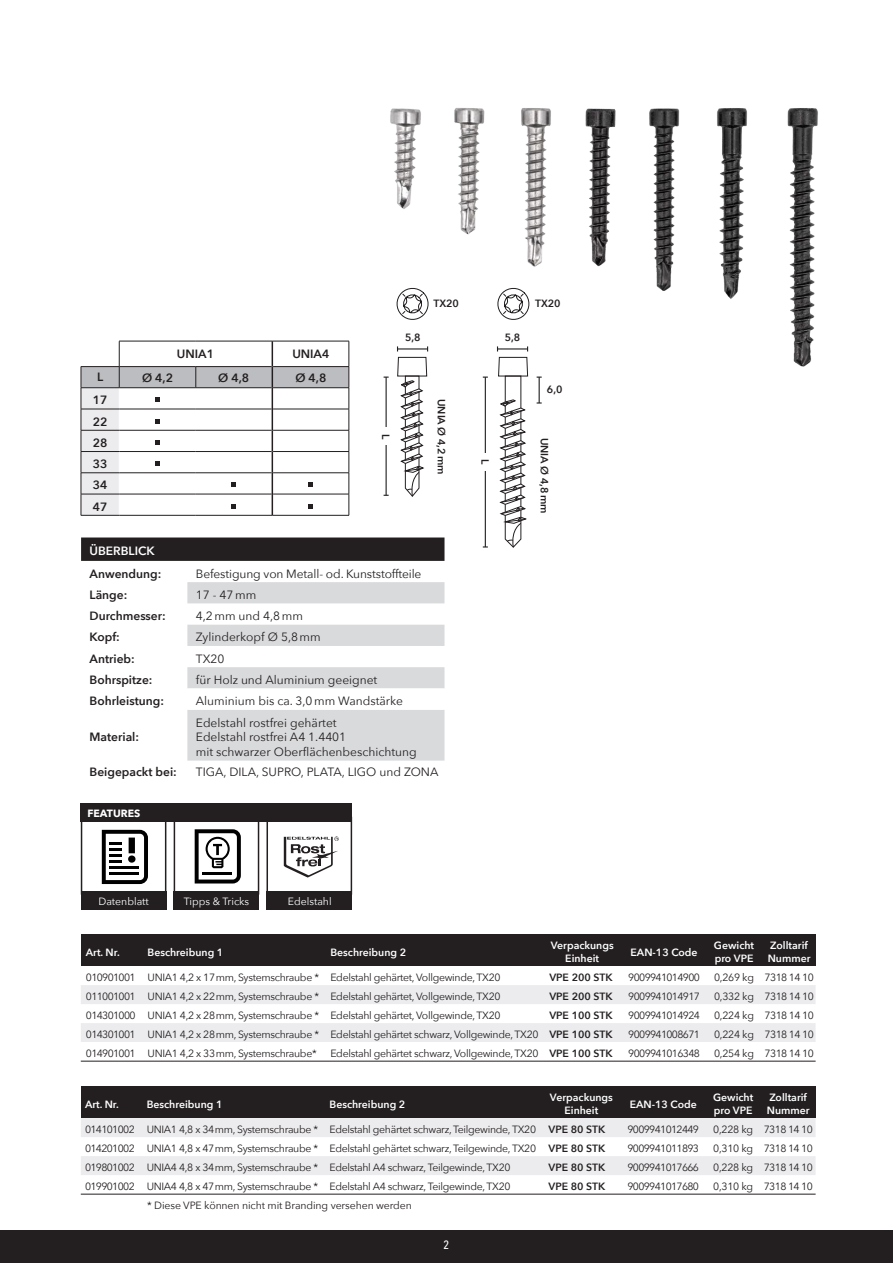
<style>
.page{position:relative;width:893px;height:1263px;background:#fff}
.page>*{position:absolute;margin:0;border:0;box-sizing:border-box;transform-origin:0 0}
.t1{font:12px/14.4px "Avenir Next";color:#231f20}
.t2{font:600 12px/21.3px "Avenir Next";color:#231f20;text-align:justify}
.t3{font:600 12px "Avenir Next";color:#fff}
.t4{font:500 12px "Avenir Next Condensed";color:#fff}
.t5{font:10.5px "Avenir Next";letter-spacing:-.03em;color:#231f20}
.t6{font:600 10.5px/12.6px "Avenir Next";color:#fff}
.t7{font:10.5px "Avenir Next";letter-spacing:-.05em;color:#231f20}
.t8{font:10.5px "Avenir Next";letter-spacing:-.06em;color:#231f20}
.t9{font:600 10.5px "Avenir Next";color:#231f20}
.t10{font:10.5px "Avenir Next";letter-spacing:-.01em;color:#231f20}
.t11{font:10.5px "Avenir Next";color:#fff}
.t12{font:700 10.5px "Avenir Next";color:#fff}
.s1{font-weight:600}
</style>
<div class="page">
<hr style="left:386px;top:377px;width:1px;height:118px;background:#231f20">
<img style="left:383px;top:108px;width:435px;height:301px">
<hr style="left:485px;top:377px;width:1px;height:170px;background:#231f20">
<svg style="left:537px;top:377px;width:5px;height:27px"></svg>
<hr style="left:397px;top:348px;width:31px;height:1px;background:#231f20">
<hr style="left:497px;top:348px;width:31px;height:1px;background:#231f20">
<svg style="left:496px;top:287px;width:35px;height:34px"></svg>
<svg style="left:395px;top:287px;width:35px;height:34px"></svg>
<div style="left:375px;top:427px;width:18px;height:18px;background:#fff"></div>
<div style="left:474px;top:453px;width:18px;height:17px;background:#fff"></div>
<svg style="left:498px;top:357px;width:30px;height:191px"></svg>
<svg style="left:397px;top:357px;width:30px;height:140px"></svg>
<hr style="left:81px;top:515px;width:38px;height:1px;background:#231f20">
<hr style="left:119px;top:515px;width:77px;height:1px;background:#231f20">
<hr style="left:196px;top:515px;width:76px;height:1px;background:#231f20">
<hr style="left:272px;top:515px;width:77px;height:1px;background:#231f20">
<svg style="left:81px;top:341px;width:269px;height:174px"></svg>
<div style="left:81px;top:934px;width:735px;height:32px;background:#231f20"></div>
<svg style="left:81px;top:985px;width:735px;height:57px"></svg>
<hr style="left:81px;top:1061px;width:735px;height:1px;background:#231f20">
<div style="left:81px;top:1086px;width:735px;height:32px;background:#231f20"></div>
<svg style="left:81px;top:1118px;width:735px;height:57px"></svg>
<hr style="left:81px;top:1194px;width:735px;height:1px;background:#231f20">
<svg style="left:81px;top:537px;width:363px;height:24px;background:#282425"></svg>
<svg style="left:187px;top:582px;width:257px;height:106px;fill:#d9dadc"></svg>
<div style="left:187px;top:710px;width:257px;height:51px;background:#d9dadc"></div>
<div style="left:266px;top:817px;width:86px;height:78px;border:2px solid #231f20"></div>
<div style="left:81px;top:817px;width:85px;height:78px;border:2px solid #231f20"></div>
<svg style="left:102px;top:830px;width:46px;height:54px"></svg>
<div style="left:81px;top:892px;width:85px;height:18px;background:#231f20"></div>
<div style="left:81px;top:803px;width:271px;height:18px;background:#231f20"></div>
<svg style="left:284px;top:836px;width:55px;height:41px"></svg>
<div style="left:266px;top:892px;width:86px;height:18px;background:#231f20"></div>
<div style="left:174px;top:817px;width:85px;height:78px;border:2px solid #231f20"></div>
<svg style="left:195px;top:829px;width:46px;height:54px"></svg>
<div style="left:174px;top:892px;width:85px;height:18px;background:#231f20"></div>
<div style="left:0;top:1230px;width:893px;height:33px;background:#231f20"></div>
<p class="t2" style="left:177px;top:343px;width:39px">UNIA1</p>
<p class="t2" style="left:292px;top:343px;width:39px">UNIA4</p>
<p class="t9" style="left:405px;top:328px;width:17px">5,8</p>
<p class="t2" style="left:97px;top:366px;width:8px">L</p>
<p class="t2" style="left:142px;top:367px;width:32px">Ø 4,2</p>
<p class="t2" style="left:218px;top:367px;width:32px">Ø 4,8</p>
<p class="t2" style="left:295px;top:367px;width:32px">Ø 4,8</p>
<p class="t2" style="left:93px;top:389px;width:16px">17<br>22<br>28<br>33<br>34<br>47</p>
<p class="t3" style="left:90px;top:541px;width:67px">ÜBERBLICK</p>
<p class="t2" style="left:90px;top:562px;width:73px">Anwendung:</p>
<p class="t1" style="left:196px;top:566px;width:227px">Befestigung von Metall- od. Kunststoffteile</p>
<p class="t2" style="left:90px;top:584px;width:39px">Länge:</p>
<p class="t1" style="left:196px;top:587px;width:62px">17 - 47mm</p>
<p class="t2" style="left:90px;top:605px;width:78px">Durchmesser:</p>
<p class="t1" style="left:196px;top:608px;width:109px">4,2mm und 4,8mm</p>
<p class="t2" style="left:90px;top:626px;width:32px">Kopf:</p>
<p class="t1" style="left:196px;top:629px;width:126px">Zylinderkopf Ø 5,8mm</p>
<p class="t2" style="left:90px;top:647px;width:47px">Antrieb:</p>
<p class="t1" style="left:196px;top:651px;width:30px">TX20</p>
<p class="t2" style="left:90px;top:669px;width:64px">Bohrspitze:</p>
<p class="t1" style="left:196px;top:672px;width:183px">für Holz und Aluminium geeignet</p>
<p class="t2" style="left:90px;top:690px;width:76px">Bohrleistung:</p>
<p class="t1" style="left:196px;top:693px;width:209px">Aluminium bis ca. 3,0mm Wandstärke</p>
<p class="t2" style="left:90px;top:726px;width:51px">Material:</p>
<p class="t9" style="left:395px;top:434px;width:7px;rotate:90deg">L</p>
<p class="t1" style="left:196px;top:715px;width:222px">Edelstahl rostfrei gehärtet<br>Edelstahl rostfrei A4 1.4401<br>mit schwarzer Oberflächenbeschichtung</p>
<p class="t9" style="left:433px;top:294px;width:27px">TX20</p>
<p class="t9" style="left:535px;top:294px;width:27px">TX20</p>
<p class="t9" style="left:450px;top:399px;width:77px;rotate:90deg">UNIA Ø 4,2mm</p>
<p class="t9" style="left:505px;top:328px;width:17px">5,8</p>
<p class="t9" style="left:494px;top:459px;width:7px;rotate:90deg">L</p>
<p class="t9" style="left:547px;top:380px;width:17px">6,0</p>
<p class="t9" style="left:553px;top:438px;width:77px;rotate:90deg">UNIA Ø 4,8mm</p>
<p class="t2" style="left:90px;top:761px;width:89px">Beigepackt bei:</p>
<p class="t1" style="left:196px;top:764px;width:244px">TIGA, DILA, SUPRO, PLATA, LIGO und ZONA</p>
<p class="t12" style="left:87px;top:804px;width:54px">FEATURES</p>
<p class="t11" style="left:98px;top:892px;width:52px">Datenblatt</p>
<p class="t11" style="left:184px;top:892px;width:67px">Tipps &amp; Tricks</p>
<p class="t11" style="left:288px;top:892px;width:45px">Edelstahl</p>
<p class="t6" style="left:86px;top:945px;width:35px">Art. Nr.</p>
<p class="t6" style="left:148px;top:945px;width:77px">Beschreibung 1</p>
<p class="t6" style="left:330px;top:945px;width:77px">Beschreibung 2</p>
<p class="t6" style="left:551px;top:939px;width:64px;text-align:center">Verpackungs<br>Einheit</p>
<p class="t6" style="left:631px;top:945px;width:69px">EAN-13 Code</p>
<p class="t6" style="left:714px;top:939px;width:42px">Gewicht pro VPE</p>
<p class="t6" style="left:768px;top:939px;width:44px">Zolltarif<br>Nummer</p>
<p class="t5" style="left:86px;top:968px;width:416px">010901001 UNIA1 4,2 x 17mm, Systemschraube * Edelstahl gehärtet, Vollgewinde, TX20</p>
<p class="t9" style="left:549px;top:968px;width:65px">VPE 200 STK</p>
<p class="t8" style="left:628px;top:968px;width:73px">9009941014900</p>
<p class="t7" style="left:714px;top:968px;width:101px">0,269 kg 7318 14 10</p>
<p class="t5" style="left:86px;top:987px;width:416px">011001001 UNIA1 4,2 x 22mm, Systemschraube * Edelstahl gehärtet, Vollgewinde, TX20</p>
<p class="t9" style="left:549px;top:987px;width:65px">VPE 200 STK</p>
<p class="t8" style="left:628px;top:987px;width:73px">9009941014917</p>
<p class="t7" style="left:714px;top:987px;width:101px">0,332 kg 7318 14 10</p>
<p class="t5" style="left:86px;top:1006px;width:416px">014301000 UNIA1 4,2 x 28mm, Systemschraube * Edelstahl gehärtet, Vollgewinde, TX20</p>
<p class="t9" style="left:549px;top:1006px;width:65px">VPE 100 STK</p>
<p class="t8" style="left:628px;top:1006px;width:73px">9009941014924</p>
<p class="t7" style="left:714px;top:1006px;width:101px">0,224 kg 7318 14 10</p>
<p class="t5" style="left:86px;top:1025px;width:528px">014301001 UNIA1 4,2 x 28mm, Systemschraube * Edelstahl gehärtet schwarz, Vollgewinde, TX20 <span class="s1">VPE 100 STK</span></p>
<p class="t8" style="left:628px;top:1025px;width:73px">9009941008671</p>
<p class="t7" style="left:714px;top:1025px;width:101px">0,224 kg 7318 14 10</p>
<p class="t5" style="left:86px;top:1044px;width:232px">014901001 UNIA1 4,2 x 33mm, Systemschraube*</p>
<p class="t5" style="left:330px;top:1044px;width:284px">Edelstahl gehärtet schwarz, Vollgewinde, TX20 <span class="s1">VPE 100 STK</span></p>
<p class="t8" style="left:628px;top:1044px;width:73px">9009941016348</p>
<p class="t7" style="left:714px;top:1044px;width:101px">0,254 kg 7318 14 10</p>
<p class="t6" style="left:85px;top:1097px;width:35px">Art. Nr.</p>
<p class="t6" style="left:147px;top:1097px;width:77px">Beschreibung 1</p>
<p class="t6" style="left:330px;top:1097px;width:77px">Beschreibung 2</p>
<p class="t6" style="left:550px;top:1091px;width:64px;text-align:center">Verpackungs<br>Einheit</p>
<p class="t6" style="left:630px;top:1097px;width:69px">EAN-13 Code</p>
<p class="t6" style="left:713px;top:1091px;width:42px">Gewicht pro VPE</p>
<p class="t6" style="left:767px;top:1091px;width:44px">Zolltarif<br>Nummer</p>
<p class="t5" style="left:85px;top:1120px;width:522px">014101002 UNIA1 4,8 x 34mm, Systemschraube * Edelstahl gehärtet schwarz, Teilgewinde, TX20 <span class="s1">VPE 80 STK</span></p>
<p class="t8" style="left:627px;top:1120px;width:73px">9009941012449</p>
<p class="t7" style="left:713px;top:1120px;width:101px">0,228 kg 7318 14 10</p>
<p class="t5" style="left:85px;top:1139px;width:522px">014201002 UNIA1 4,8 x 47mm, Systemschraube * Edelstahl gehärtet schwarz, Teilgewinde, TX20 <span class="s1">VPE 80 STK</span></p>
<p class="t8" style="left:627px;top:1139px;width:73px">9009941011893</p>
<p class="t7" style="left:713px;top:1139px;width:101px">0,310 kg 7318 14 10</p>
<p class="t5" style="left:85px;top:1158px;width:427px">019801002 UNIA4 4,8 x 34mm, Systemschraube * Edelstahl A4 schwarz, Teilgewinde, TX20</p>
<p class="t9" style="left:548px;top:1158px;width:58px">VPE 80 STK</p>
<p class="t8" style="left:627px;top:1158px;width:73px">9009941017666</p>
<p class="t7" style="left:713px;top:1158px;width:101px">0,228 kg 7318 14 10</p>
<p class="t5" style="left:85px;top:1177px;width:427px">019901002 UNIA4 4,8 x 47mm, Systemschraube * Edelstahl A4 schwarz, Teilgewinde, TX20</p>
<p class="t9" style="left:548px;top:1177px;width:58px">VPE 80 STK</p>
<p class="t8" style="left:627px;top:1177px;width:73px">9009941017680</p>
<p class="t7" style="left:713px;top:1177px;width:101px">0,310 kg 7318 14 10</p>
<p class="t10" style="left:147px;top:1196px;width:266px">* Diese VPE können nicht mit Branding versehen werden</p>
<p class="t4" style="left:444px;top:1237px;width:7px">2</p>
</div>
